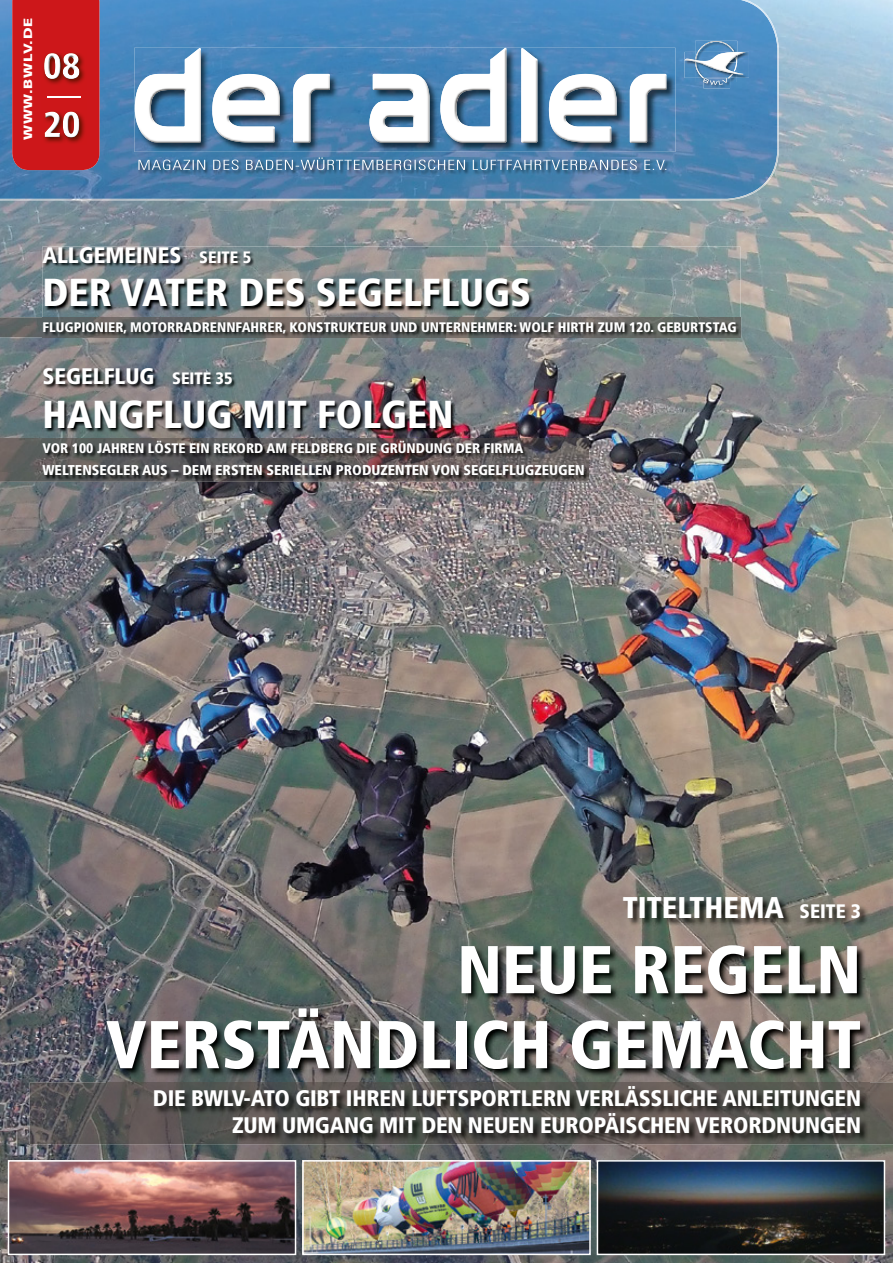
<style>
.page{position:relative;width:893px;height:1263px;background:#fff}
.page>*{position:absolute;margin:0;border:0;box-sizing:border-box;transform-origin:0 0}
.t1{font:900 condensed 67.5px/75px "Frutiger LT Com";color:#fff;text-align:right}
.t2{font:900 condensed 39px "Frutiger LT Com";color:#fff}
.t3{font:900 condensed 30px "Frutiger LT Com";color:#fff}
.t4{font:900 condensed 22.5px/27px "Frutiger LT Com";letter-spacing:-.01em;color:#fff;text-align:right}
.t5{font:900 condensed 14.25px "Frutiger LT Com";color:#fff}
.t6{font:900 condensed 13.8px "Frutiger LT Com";color:#fff}
.t7{font:900 12px "Frutiger LT Com";letter-spacing:.05em;color:#fff;scale:1.25 1}
.s1{font-size:16.5px}
.s2{font-size:19.5px}
</style>
<div class="page">
<img style="left:0;top:0;width:893px;height:1263px">
<img style="left:0;top:438px;width:588px;height:44px">
<img style="left:30px;top:1082px;width:863px;height:62px">
<img style="left:0;top:317px;width:741px;height:20px">
<img style="left:0;top:0;width:779px;height:200px">
<div style="left:12px;top:0;width:87px;height:170px;background:#cd171a"></div>
<img style="left:695px;top:41px;width:42px;height:11px">
<img style="left:698px;top:41px;width:36px;height:11px">
<img style="left:684px;top:52px;width:65px;height:26px">
<img style="left:684px;top:52px;width:62px;height:22px">
<img style="left:703px;top:86px;width:27px;height:2px">
<svg style="left:695px;top:52px;width:49px;height:34px"></svg>
<img style="left:134px;top:48px;width:541px;height:104px">
<img style="left:440px;top:48px;width:97px;height:95px">
<img style="left:135px;top:92px;width:2px;height:31px">
<img style="left:137px;top:48px;width:64px;height:95px">
<img style="left:630px;top:74px;width:36px;height:69px">
<img style="left:549px;top:74px;width:67px;height:69px">
<img style="left:369px;top:74px;width:60px;height:69px">
<img style="left:293px;top:74px;width:37px;height:69px">
<img style="left:212px;top:74px;width:68px;height:69px">
<img style="left:138px;top:157px;width:533px;height:17px">
<svg style="left:138px;top:157px;width:528px;height:13px;background:#688eb0"></svg>
<img style="left:41px;top:51px;width:45px;height:94px">
<img style="left:48px;top:96px;width:32px;height:1px">
<img style="left:44px;top:53px;width:36px;height:2px">
<img style="left:44px;top:55px;width:36px;height:24px">
<img style="left:45px;top:137px;width:34px;height:1px">
<img style="left:45px;top:112px;width:34px;height:25px">
<img style="left:42px;top:247px;width:698px;height:91px">
<img style="left:42px;top:317px;width:698px;height:20px">
<img style="left:42px;top:368px;width:546px;height:112px">
<img style="left:106px;top:897px;width:763px;height:245px">
<img style="left:600px;top:1163px;width:282px;height:89px">
<div style="left:597px;top:1160px;width:288px;height:95px;border:2px solid #fff"></div>
<img style="left:305px;top:1163px;width:283px;height:89px">
<div style="left:302px;top:1160px;width:289px;height:95px;border:2px solid #fff"></div>
<img style="left:11px;top:1163px;width:282px;height:89px">
<div style="left:8px;top:1160px;width:288px;height:95px;border:2px solid #fff"></div>
<p class="t7" style="left:21px;top:140px;width:99px;rotate:-90deg">WWW.BWLV.DE</p>
<h3 class="t4" style="left:43px;top:242px;width:210px">ALLGEMEINES <span class="s1">SEITE 5</span></h3>
<h2 class="t2" style="left:43px;top:269px;width:490px">DER VATER DES SEGELFLUGS</h2>
<p class="t6" style="left:43px;top:319px;width:696px">FLUGPIONIER, MOTORRADRENNFAHRER, KONSTRUKTEUR UND UNTERNEHMER: WOLF HIRTH ZUM 120. GEBURTSTAG</p>
<h3 class="t4" style="left:43px;top:363px;width:192px">SEGELFLUG <span class="s1">SEITE 35</span></h3>
<h2 class="t2" style="left:43px;top:391px;width:413px">HANGFLUG MIT FOLGEN</h2>
<p class="t6" style="left:43px;top:440px;width:482px">VOR 100 JAHREN LÖSTE EIN REKORD AM FELDBERG DIE GRÜNDUNG DER FIRMA</p>
<p class="t5" style="left:43px;top:462px;width:544px">WELTENSEGLER AUS – DEM ERSTEN SERIELLEN PRODUZENTEN VON SEGELFLUGZEUGEN</p>
<h3 class="t3" style="left:623px;top:890px;width:240px">TITELTHEMA <span class="s2">SEITE 3</span></h3>
<h1 class="t1" style="left:106px;top:932px;width:757px">NEUE REGELN<br>VERSTÄNDLICH GEMACHT</h1>
<h3 class="t4" style="left:153px;top:1084px;width:710px">DIE BWLV-ATO GIBT IHREN LUFTSPORTLERN VERLÄSSLICHE ANLEITUNGEN<br>ZUM UMGANG MIT DEN NEUEN EUROPÄISCHEN VERORDNUNGEN</h3>
</div>
